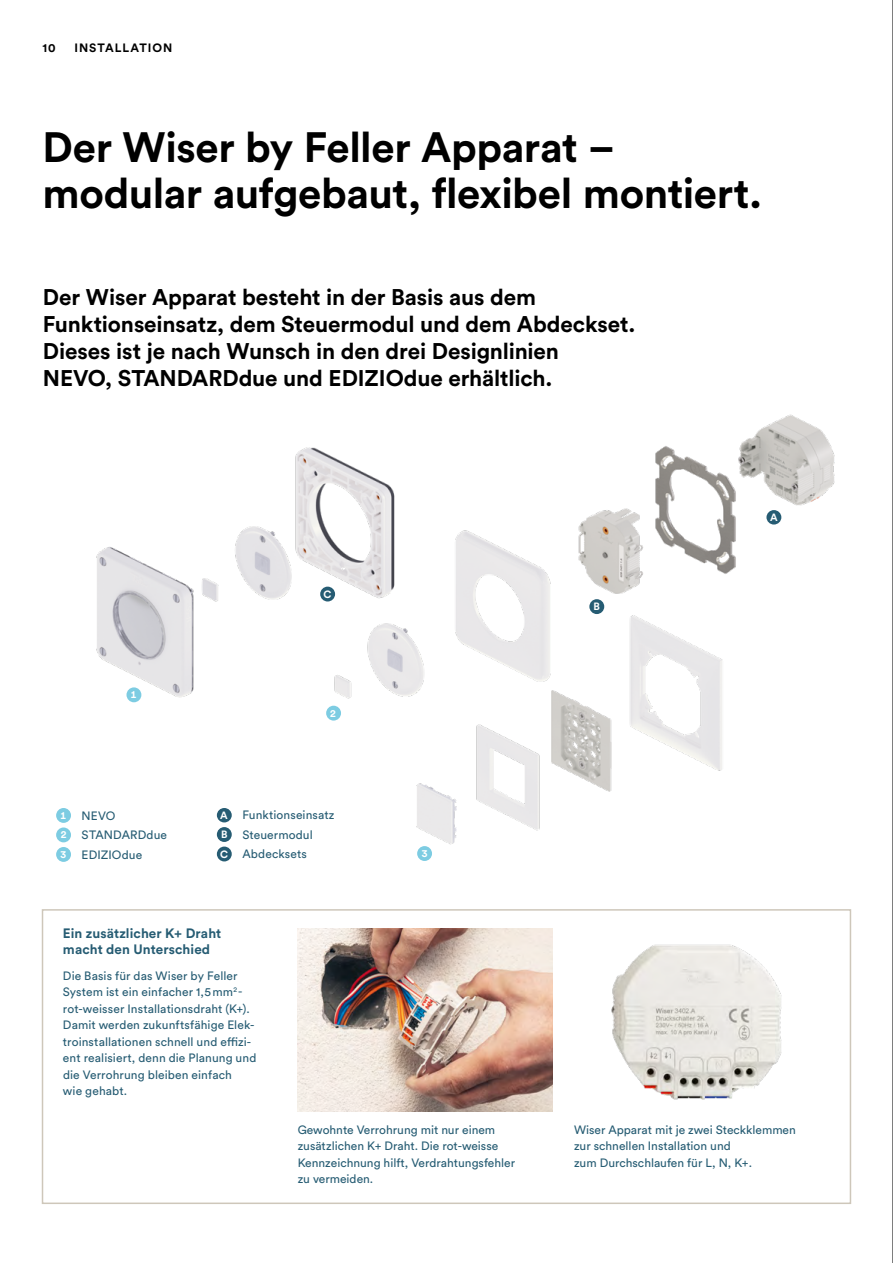
<style>
.page{position:relative;width:893px;height:1263px;background:#fff}
.page>*{position:absolute;margin:0;border:0;box-sizing:border-box;transform-origin:0 0}
.t1{font:700 42px/46.5px "Circular Std";letter-spacing:-.01em;color:#000}
.t2{font:700 22.5px/27px "Circular Std";letter-spacing:-.005em;color:#000}
.t3{font:700 13.5px/16.5px "Circular Std";letter-spacing:.005em;color:#265c73}
.t4{font:12px/16.5px "Circular Std";letter-spacing:.005em;color:#265c73}
.t5{font:700 12px "Circular Std";letter-spacing:.085em;color:#000}
.t6{font:700 10.5px "Circular Std";color:#fff}
.s1{font-weight:700;font-size:10.5px;color:#fff}
</style>
<div class="page">
<img style="left:96px;top:414px;width:739px;height:441px">
<div style="left:42px;top:909px;width:809px;height:295px;border:2px solid #cec7ba"></div>
<img style="left:298px;top:928px;width:255px;height:183px">
<img style="left:611px;top:944px;width:171px;height:156px">
<div style="left:217px;top:808px;width:15px;height:14px;background:#265c73;border-radius:50%"></div>
<div style="left:217px;top:827px;width:15px;height:15px;background:#265c73;border-radius:50%"></div>
<div style="left:217px;top:846px;width:15px;height:15px;background:#265c73;border-radius:50%"></div>
<div style="left:56px;top:808px;width:15px;height:15px;background:#7dcce2;border-radius:50%"></div>
<div style="left:56px;top:827px;width:15px;height:15px;background:#7dcce2;border-radius:50%"></div>
<div style="left:56px;top:847px;width:15px;height:15px;background:#7dcce2;border-radius:50%"></div>
<div style="left:126px;top:687px;width:15px;height:15px;background:#7dcce2;border-radius:50%"></div>
<div style="left:320px;top:587px;width:15px;height:14px;background:#265c73;border-radius:50%"></div>
<div style="left:326px;top:706px;width:15px;height:14px;background:#7dcce2;border-radius:50%"></div>
<div style="left:589px;top:599px;width:15px;height:15px;background:#265c73;border-radius:50%"></div>
<div style="left:766px;top:510px;width:15px;height:14px;background:#265c73;border-radius:50%"></div>
<div style="left:417px;top:846px;width:15px;height:15px;background:#7dcce2;border-radius:50%"></div>
<hr style="left:892px;top:0;width:1px;height:1263px;background:#000">
<p class="t5" style="left:43px;top:40px;width:15px">10</p>
<p class="t5" style="left:74px;top:40px;width:99px">INSTALLATION</p>
<h1 class="t1" style="left:43px;top:123px;width:721px">Der Wiser by Feller Apparat – modular aufgebaut, flexibel montiert.</h1>
<h2 class="t2" style="left:43px;top:283px;width:594px">Der Wiser Apparat besteht in der Basis aus dem Funktionseinsatz, dem Steuermodul und dem Abdeckset.<br>Dieses ist je nach Wunsch in den drei Designlinien<br>NEVO, STANDARDdue und EDIZIOdue erhältlich.</h2>
<p class="t6" style="left:130px;top:688px;width:8px">1</p>
<p class="t6" style="left:60px;top:808px;width:8px">1</p>
<p class="t4" style="left:82px;top:807px;width:35px">NEVO</p>
<p class="t6" style="left:61px;top:828px;width:7px">2</p>
<p class="t4" style="left:82px;top:827px;width:87px">STANDARDdue</p>
<p class="t6" style="left:61px;top:847px;width:7px">3</p>
<p class="t4" style="left:82px;top:846px;width:62px">EDIZIOdue</p>
<p class="t6" style="left:323px;top:587px;width:10px">C</p>
<p class="t6" style="left:330px;top:706px;width:7px">2</p>
<p class="t4" style="left:220px;top:805px;width:116px;line-height:19.5px"><span class="s1">A</span> Funktionseinsatz<br><span class="s1">B</span> Steuermodul<br><span class="s1">C</span> Abdecksets</p>
<p class="t3" style="left:63px;top:924px;width:160px">Ein zusätzlicher K+ Draht macht den Unterschied</p>
<p class="t4" style="left:63px;top:967px;width:195px">Die Basis für das Wiser by Feller<br>System ist ein einfacher 1,5mm<sup>2</sup>- rot-weisser Installationsdraht (K+).<br>Damit werden zukunftsfähige Elek&shy;troinstallationen schnell und effizi&shy;ent realisiert, denn die Planung und die Verrohrung bleiben einfach<br>wie gehabt.</p>
<p class="t6" style="left:422px;top:846px;width:7px">3</p>
<p class="t6" style="left:594px;top:600px;width:8px">B</p>
<p class="t6" style="left:770px;top:510px;width:9px">A</p>
<p class="t4" style="left:298px;top:1121px;width:219px">Gewohnte Verrohrung mit nur einem zusätzlichen K+ Draht. Die rot-weisse<br>Kennzeichnung hilft, Verdrahtungsfehler zu vermeiden.</p>
<p class="t4" style="left:574px;top:1121px;width:223px">Wiser Apparat mit je zwei Steckklemmen zur schnellen Installation und<br>zum Durchschlaufen für L, N, K+.</p>
</div>
